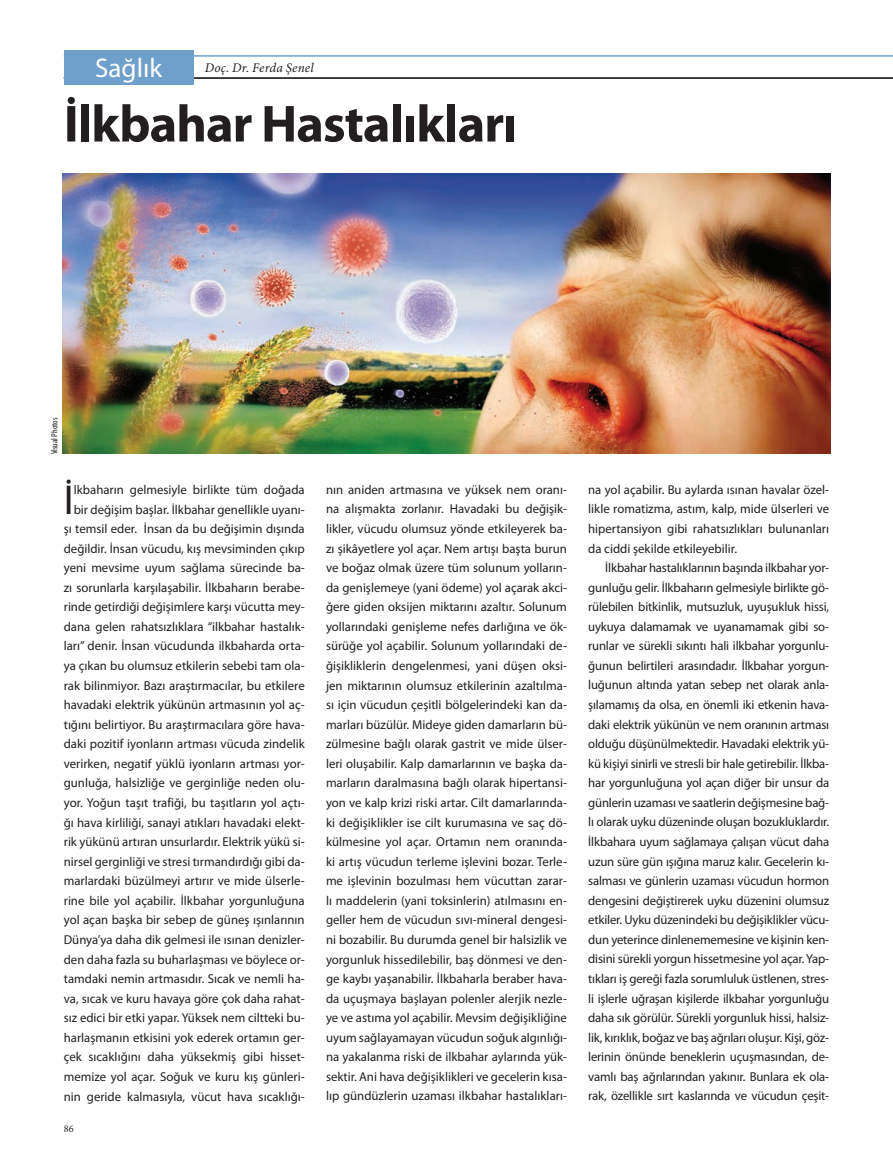
<style>
.page{position:relative;width:893px;height:1170px;background:#fff}
.page>*{position:absolute;margin:0;border:0;box-sizing:border-box;transform-origin:0 0}
.t1{font:700 52.5px "Myriad Pro";letter-spacing:-.02em;color:#231f20}
.t2{font:41.85px "Myriad Pro";color:#231f20}
.t3{font:27px "Myriad Pro";color:#fff}
.t4{font:italic 13.2px "Minion Pro";letter-spacing:.015em;color:#231f20}
.t5{font:12.9px/19.5px "Myriad Pro";color:#231f20;text-align:justify}
.t6{font:10.35px "Minion Pro";color:#231f20}
.t7{font:condensed 9px "Myriad Pro";color:#231f20}
</style>
<div class="page">
<img style="left:63px;top:173px;width:768px;height:280px">
<hr style="left:64px;top:78px;width:829px;height:1px;background:#000103">
<hr style="left:64px;top:56px;width:829px;height:1px;background:#6fa0cb">
<div style="left:64px;top:50px;width:129px;height:34px;background:#6fa0cb"></div>
<h3 class="t3" style="left:95px;top:52px;width:68px">Sağlık</h3>
<p class="t4" style="left:205px;top:58px;width:110px">Doç. Dr. Ferda Şenel</p>
<h1 class="t1" style="left:64px;top:90px;width:455px">İlkbahar Hastalıkları</h1>
<p class="t7" style="left:49px;top:454px;width:38px;rotate:-90deg">Visual Photos</p>
<h2 class="t2" style="left:64px;top:473px;width:11px">İ</h2>
<p class="t5" style="left:64px;top:479px;width:242px;text-align:right">lkbaharın gelmesiyle birlikte tüm doğada bir değişim başlar. İlkbahar genellikle uyanı&shy;şı temsil eder. İnsan da bu değişimin dışında değildir. İnsan vücudu, kış mevsiminden çıkıp yeni mevsime uyum sağlama sürecinde ba&shy;zı sorunlarla karşılaşabilir. İlkbaharın berabe&shy;rinde getirdiği değişimlere karşı vücutta mey&shy;dana gelen rahatsızlıklara “ilkbahar hastalık&shy;ları” denir. İnsan vücudunda ilkbaharda orta&shy;ya çıkan bu olumsuz etkilerin sebebi tam ola&shy;rak bilinmiyor. Bazı araştırmacılar, bu etkilere havadaki elektrik yükünün artmasının yol aç&shy;tığını belirtiyor. Bu araştırmacılara göre hava&shy;daki pozitif iyonların artması vücuda zindelik verirken, negatif yüklü iyonların artması yor&shy;gunluğa, halsizliğe ve gerginliğe neden olu&shy;yor. Yoğun taşıt trafiği, bu taşıtların yol açtı&shy;ğı hava kirliliği, sanayi atıkları havadaki elekt&shy;rik yükünü artıran unsurlardır. Elektrik yükü si&shy;nirsel gerginliği ve stresi tırmandırdığı gibi da&shy;marlardaki büzülmeyi artırır ve mide ülserle&shy;rine bile yol açabilir. İlkbahar yorgunluğuna yol açan başka bir sebep de güneş ışınlarının Dünya’ya daha dik gelmesi ile ısınan denizler&shy;den daha fazla su buharlaşması ve böylece or&shy;tamdaki nemin artmasıdır. Sıcak ve nemli ha&shy;va, sıcak ve kuru havaya göre çok daha rahat&shy;sız edici bir etki yapar. Yüksek nem ciltteki bu&shy;harlaşmanın etkisini yok ederek ortamın ger&shy;çek sıcaklığını daha yüksekmiş gibi hisset&shy;memize yol açar. Soğuk ve kuru kış günleri&shy;nin geride kalmasıyla, vücut hava sıcaklığı-</p>
<p class="t5" style="left:326px;top:479px;width:242px">nın aniden artmasına ve yüksek nem oranı&shy;na alışmakta zorlanır. Havadaki bu değişik&shy;likler, vücudu olumsuz yönde etkileyerek ba&shy;zı şikâyetlere yol açar. Nem artışı başta burun ve boğaz olmak üzere tüm solunum yolların&shy;da genişlemeye (yani ödeme) yol açarak akci&shy;ğere giden oksijen miktarını azaltır. Solunum yollarındaki genişleme nefes darlığına ve ök&shy;sürüğe yol açabilir. Solunum yollarındaki de&shy;ğişikliklerin dengelenmesi, yani düşen oksi&shy;jen miktarının olumsuz etkilerinin azaltılma&shy;sı için vücudun çeşitli bölgelerindeki kan da&shy;marları büzülür. Mideye giden damarların bü&shy;zülmesine bağlı olarak gastrit ve mide ülser&shy;leri oluşabilir. Kalp damarlarının ve başka da&shy;marların daralmasına bağlı olarak hipertansi&shy;yon ve kalp krizi riski artar. Cilt damarlarında&shy;ki değişiklikler ise cilt kurumasına ve saç dö&shy;külmesine yol açar. Ortamın nem oranında&shy;ki artış vücudun terleme işlevini bozar. Terle&shy;me işlevinin bozulması hem vücuttan zarar&shy;lı maddelerin (yani toksinlerin) atılmasını en&shy;geller hem de vücudun sıvı-mineral dengesi&shy;ni bozabilir. Bu durumda genel bir halsizlik ve yorgunluk hissedilebilir, baş dönmesi ve den&shy;ge kaybı yaşanabilir. İlkbaharla beraber hava&shy;da uçuşmaya başlayan polenler alerjik nezle&shy;ye ve astıma yol açabilir. Mevsim değişikliğine uyum sağlayamayan vücudun soğuk algınlığı&shy;na yakalanma riski de ilkbahar aylarında yük&shy;sektir. Ani hava değişiklikleri ve gecelerin kısa&shy;lıp gündüzlerin uzaması ilkbahar hastalıkları-</p>
<p class="t5" style="left:588px;top:479px;width:242px">na yol açabilir. Bu aylarda ısınan havalar özel&shy;likle romatizma, astım, kalp, mide ülserleri ve hipertansiyon gibi rahatsızlıkları bulunanları da ciddi şekilde etkileyebilir.</p>
<p class="t5" style="left:588px;top:557px;width:242px;text-indent:17px">İlkbahar hastalıklarının başında ilkbahar yor&shy;gunluğu gelir. İlkbaharın gelmesiyle birlikte gö&shy;rülebilen bitkinlik, mutsuzluk, uyuşukluk hissi, uykuya dalamamak ve uyanamamak gibi so&shy;runlar ve sürekli sıkıntı hali ilkbahar yorgunlu&shy;ğunun belirtileri arasındadır. İlkbahar yorgun&shy;luğunun altında yatan sebep net olarak anla&shy;şılamamış da olsa, en önemli iki etkenin hava&shy;daki elektrik yükünün ve nem oranının artması olduğu düşünülmektedir. Havadaki elektrik yü&shy;kü kişiyi sinirli ve stresli bir hale getirebilir. İlkba&shy;har yorgunluğuna yol açan diğer bir unsur da günlerin uzaması ve saatlerin değişmesine bağ&shy;lı olarak uyku düzeninde oluşan bozukluklardır.<br>İlkbahara uyum sağlamaya çalışan vücut daha uzun süre gün ışığına maruz kalır. Gecelerin kı&shy;salması ve günlerin uzaması vücudun hormon dengesini değiştirerek uyku düzenini olumsuz etkiler. Uyku düzenindeki bu değişiklikler vücu&shy;dun yeterince dinlenememesine ve kişinin ken&shy;disini sürekli yorgun hissetmesine yol açar. Yap&shy;tıkları iş gereği fazla sorumluluk üstlenen, stres&shy;li işlerle uğraşan kişilerde ilkbahar yorgunluğu daha sık görülür. Sürekli yorgunluk hissi, halsiz&shy;lik, kırıklık, boğaz ve baş ağrıları oluşur. Kişi, göz&shy;lerinin önünde beneklerin uçuşmasından, de&shy;vamlı baş ağrılarından yakınır. Bunlara ek ola&shy;rak, özellikle sırt kaslarında ve vücudun çeşit-</p>
<p class="t6" style="left:64px;top:1121px;width:11px">86</p>
</div>
